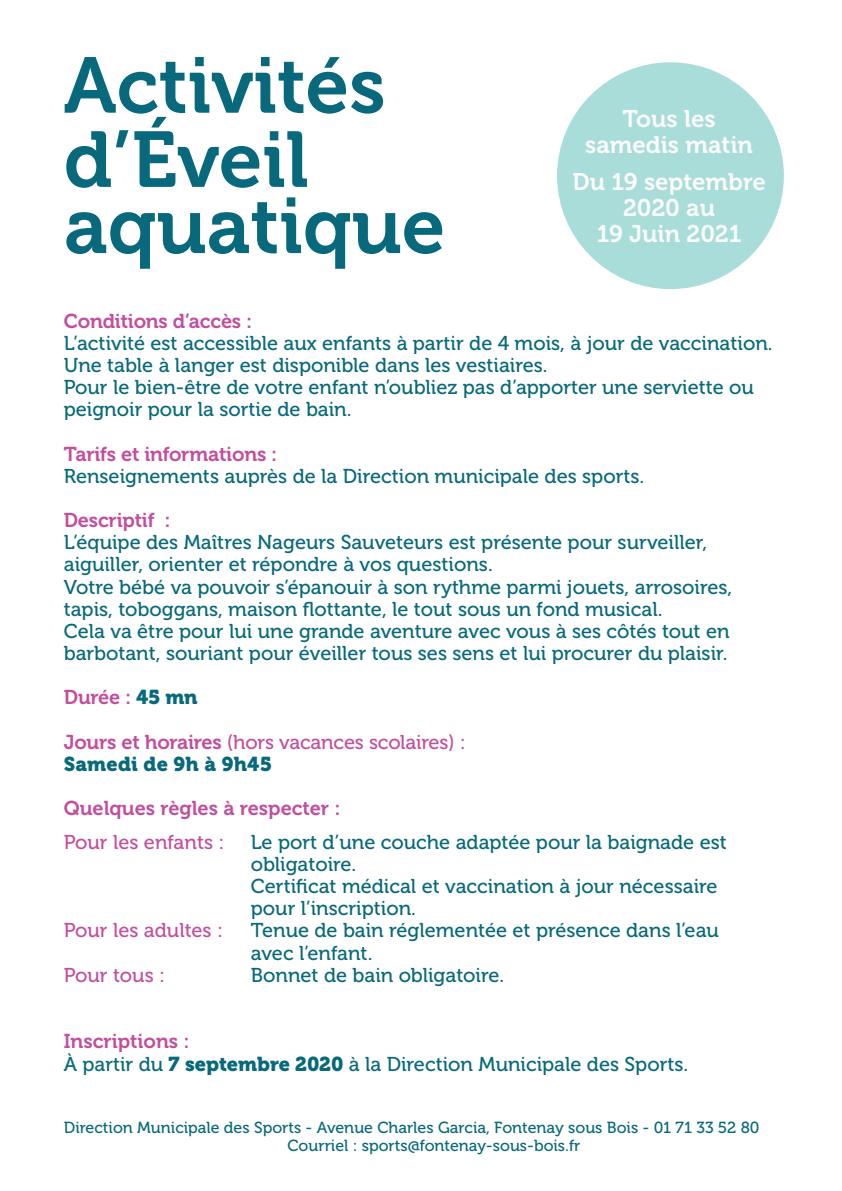
<style>
.page{position:relative;width:842px;height:1191px;background:#fff}
.page>*{position:absolute;margin:0;border:0;box-sizing:border-box;transform-origin:0 0}
.t1{font:78.4px/74.2px "Museo 700";color:#07697b}
.t2{font:24px/26px "Museo 700";color:#f9f9f8;text-align:center}
.t3{font:20px/22.2px "Museo 500";color:#07697b}
.t4{font:20px "Museo 700";letter-spacing:-.01em;color:#c24e9e}
.t5{font:20px "Museo 500";letter-spacing:-.01em;color:#c24e9e}
.t6{font:20px "Museo 900";letter-spacing:.01em;color:#07697b}
.t7{font:16px/18.2px "Museo 500";color:#07697b}
.s1{font-family:"Museo 900";color:#07697b}
.s2{font-family:"Museo 700"}
.s3{font-family:"Museo 900"}
</style>
<div class="page">
<div style="left:557px;top:62px;width:227px;height:227px;background:#a9ddda;border-radius:50%"></div>
<h1 class="t1" style="left:64px;top:49px;width:324px">Activités d’Éveil</h1>
<h1 class="t1" style="left:64px;top:190px;width:383px">aquatique</h1>
<p class="t2" style="left:585px;top:106px;width:169px">Tous les samedis matin</p>
<p class="t2" style="left:572px;top:169px;width:195px">Du 19 septembre<br>2020 au<br>19 Juin 2021</p>
<p class="t4" style="left:64px;top:309px;width:190px">Conditions d’accès :</p>
<p class="t3" style="left:64px;top:332px;width:710px">L’activité est accessible aux enfants à partir de 4 mois, à jour de vaccination.<br>Une table à langer est disponible dans les vestiaires.<br>Pour le bien-être de votre enfant n’oubliez pas d’apporter une serviette ou peignoir pour la sortie de bain.</p>
<p class="t4" style="left:64px;top:442px;width:215px">Tarifs et informations :</p>
<p class="t3" style="left:64px;top:465px;width:582px">Renseignements auprès de la Direction municipale des sports.</p>
<p class="t4" style="left:64px;top:509px;width:108px">Descriptif :</p>
<p class="t3" style="left:64px;top:531px;width:670px">L’équipe des Maîtres Nageurs Sauveteurs est présente pour surveiller, aiguiller, orienter et répondre à vos questions.<br>Votre bébé va pouvoir s’épanouir à son rythme parmi jouets, arrosoires, tapis, toboggans, maison flottante, le tout sous un fond musical.<br>Cela va être pour lui une grande aventure avec vous à ses côtés tout en barbotant, souriant pour éveiller tous ses sens et lui procurer du plaisir.</p>
<p class="t4" style="left:64px;top:686px;width:135px">Durée : <span class="s1">45 mn</span></p>
<p class="t5" style="left:64px;top:731px;width:403px"><span class="s2">Jours et horaires</span> (hors vacances scolaires) :</p>
<p class="t6" style="left:64px;top:752px;width:210px">Samedi de 9h à 9h45</p>
<p class="t4" style="left:64px;top:797px;width:278px">Quelques règles à respecter :</p>
<p class="t5" style="left:64px;top:831px;width:162px">Pour les enfants :</p>
<p class="t3" style="left:251px;top:831px;width:477px">Le port d’une couche adaptée pour la baignade est obligatoire.<br>Certificat médical et vaccination à jour nécessaire pour l’inscription.</p>
<p class="t5" style="left:64px;top:919px;width:161px">Pour les adultes :</p>
<p class="t3" style="left:251px;top:919px;width:470px">Tenue de bain réglementée et présence dans l’eau avec l’enfant.</p>
<p class="t5" style="left:64px;top:964px;width:103px">Pour tous :</p>
<p class="t3" style="left:251px;top:964px;width:255px">Bonnet de bain obligatoire.</p>
<p class="t4" style="left:64px;top:1030px;width:127px">Inscriptions :</p>
<p class="t3" style="left:64px;top:1052px;width:626px">À partir du <span class="s3">7 septembre 2020</span> à la Direction Municipale des Sports.</p>
<p class="t7" style="left:287px;top:1118px;width:473px;text-indent:-224px">Direction Municipale des Sports - Avenue Charles Garcia, Fontenay sous Bois - 01 71 33 52 80<br>Courriel : sports@fontenay-sous-bois.fr</p>
</div>
